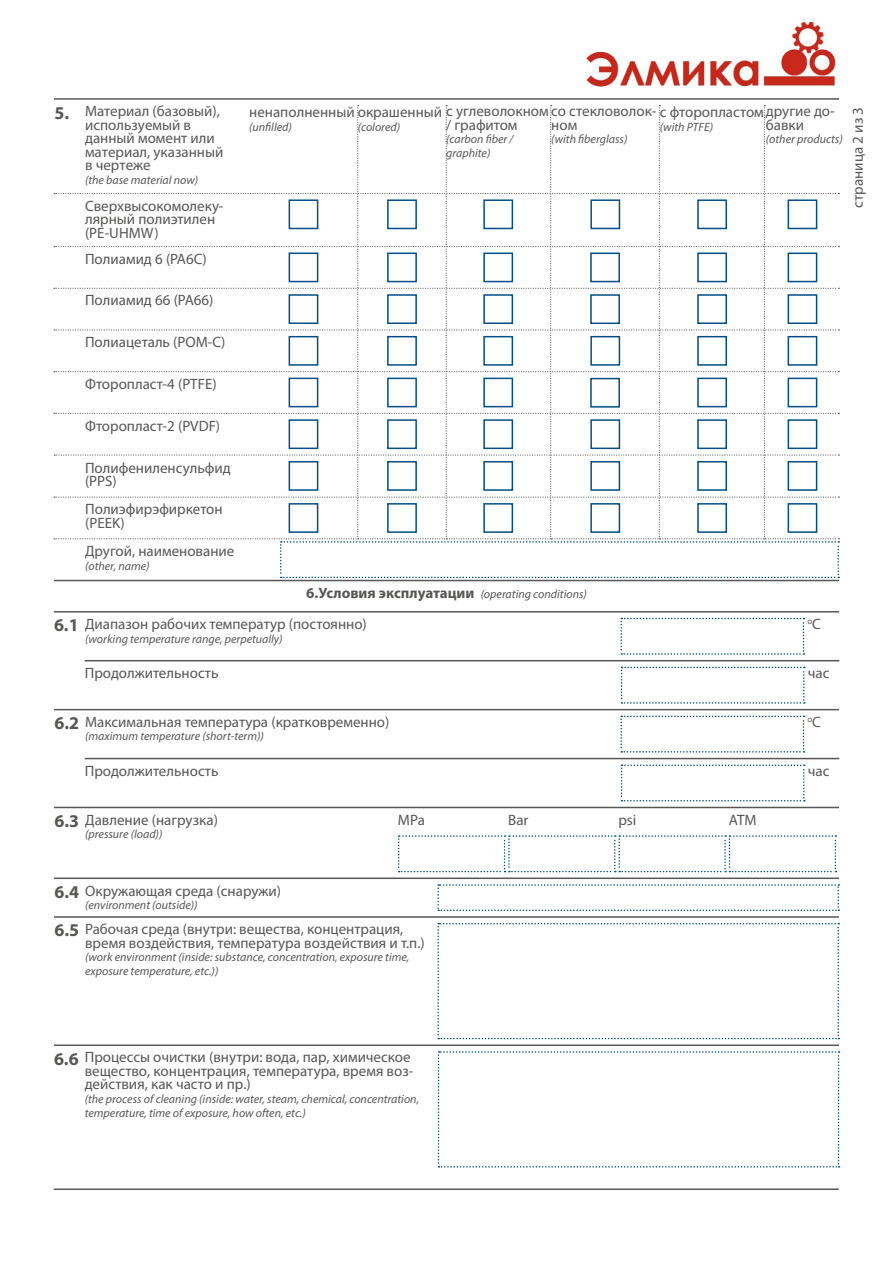
<style>
.page{position:relative;width:893px;height:1263px;background:#fff}
.page>*{position:absolute;margin:0;border:0;box-sizing:border-box;transform-origin:0 0}
.t1{font:700 18px "Myriad Pro";color:#575756}
.t2{font:15px/13.5px "Myriad Pro";color:#575756}
.t3{font:700 15px "Myriad Pro";color:#575756}
.t4{font:italic 12px/13.5px "Myriad Pro";color:#575756}
.t5{font:8.7px "Myriad Pro";color:#575756}
.s1{font-weight:400;font-style:italic;font-size:12px}
.s2{font-size:15px}
</style>
<div class="page">
<img style="left:586px;top:22px;width:250px;height:64px">
<hr style="left:54px;top:98px;width:785px;height:2px;background:#575756">
<hr style="left:54px;top:580px;width:785px;height:1px;background:#575756">
<hr style="left:54px;top:611px;width:785px;height:1px;background:#575756">
<hr style="left:54px;top:709px;width:785px;height:1px;background:#575756">
<hr style="left:54px;top:807px;width:785px;height:1px;background:#575756">
<hr style="left:54px;top:877px;width:785px;height:2px;background:#575756">
<svg style="left:437px;top:884px;width:402px;height:27px"></svg>
<hr style="left:54px;top:916px;width:785px;height:2px;background:#575756">
<svg style="left:437px;top:923px;width:402px;height:116px"></svg>
<hr style="left:54px;top:1188px;width:785px;height:2px;background:#575756">
<svg style="left:620px;top:618px;width:184px;height:37px"></svg>
<hr style="left:85px;top:660px;width:754px;height:1px;background:#575756">
<svg style="left:621px;top:667px;width:184px;height:37px"></svg>
<svg style="left:620px;top:716px;width:184px;height:37px"></svg>
<hr style="left:85px;top:758px;width:754px;height:1px;background:#575756">
<svg style="left:621px;top:764px;width:184px;height:37px"></svg>
<svg style="left:398px;top:835px;width:438px;height:37px"></svg>
<hr style="left:54px;top:1044px;width:785px;height:2px;background:#575756">
<svg style="left:438px;top:1051px;width:402px;height:116px"></svg>
<svg style="left:54px;top:105px;width:785px;height:473px"></svg>
<p class="t1" style="left:54px;top:101px;width:16px">5.</p>
<p class="t2" style="left:85px;top:104px;width:140px">Материал (базовый), используемый в данный момент или материал, указанный в чертеже</p>
<p class="t4" style="left:85px;top:173px;width:115px">(the base material now)</p>
<p class="t2" style="left:85px;top:199px;width:140px">Сверхвысокомолеку&shy;лярный полиэтилен (PE-UHMW)</p>
<p class="t2" style="left:85px;top:252px;width:123px">Полиамид 6 (PA6С)</p>
<p class="t2" style="left:249px;top:105px;width:587px">ненаполненный окрашенный с углеволокном со стекловолок- с фторопластомдругие до-</p>
<p class="t4" style="left:660px;top:120px;width:55px">(with PTFE)</p>
<p class="t2" style="left:766px;top:118px;width:40px">бавки</p>
<p class="t4" style="left:766px;top:132px;width:78px">(other products)</p>
<p class="t2" style="left:446px;top:118px;width:73px">/ графитом</p>
<p class="t4" style="left:446px;top:132px;width:69px">(carbon fiber / graphite)</p>
<p class="t4" style="left:249px;top:120px;width:44px">(unfilled)</p>
<p class="t2" style="left:551px;top:118px;width:28px">ном</p>
<p class="t4" style="left:551px;top:132px;width:78px">(with fiberglass)</p>
<p class="t4" style="left:358px;top:120px;width:44px">(colored)</p>
<p class="t2" style="left:851px;top:208px;width:102px;rotate:-90deg">страница 2 из 3</p>
<p class="t1" style="left:54px;top:613px;width:26px">6.1</p>
<p class="t2" style="left:85px;top:293px;width:130px">Полиамид 66 (PA66)</p>
<p class="t2" style="left:85px;top:335px;width:142px">Полиацеталь (РОМ-С)</p>
<p class="t2" style="left:85px;top:377px;width:133px">Фторопласт-4 (PTFE)</p>
<p class="t2" style="left:85px;top:419px;width:137px">Фторопласт-2 (PVDF)</p>
<p class="t2" style="left:85px;top:461px;width:147px">Полифениленсульфид (PPS)</p>
<p class="t2" style="left:85px;top:502px;width:139px">Полиэфирэфиркетон (PEEK)</p>
<p class="t2" style="left:85px;top:544px;width:151px">Другой, наименование</p>
<p class="t4" style="left:85px;top:558px;width:66px">(other, name)</p>
<p class="t3" style="left:306px;top:583px;width:282px">6.Условия эксплуатации <span class="s1">(operating conditions)</span></p>
<p class="t2" style="left:85px;top:617px;width:283px">Диапазон рабочих температур (постоянно)</p>
<p class="t4" style="left:85px;top:631px;width:199px">(working temperature range, perpetually)</p>
<p class="t5" style="left:807px;top:616px;width:15px">о<span class="s2">С</span></p>
<p class="t2" style="left:85px;top:666px;width:135px">Продолжительность</p>
<p class="t2" style="left:808px;top:666px;width:23px">час</p>
<p class="t2" style="left:85px;top:715px;width:306px">Максимальная температура (кратковременно)</p>
<p class="t4" style="left:85px;top:729px;width:180px">(maximum temperature (short-term))</p>
<p class="t5" style="left:807px;top:713px;width:15px">о<span class="s2">С</span></p>
<p class="t1" style="left:54px;top:711px;width:26px">6.2</p>
<p class="t2" style="left:85px;top:764px;width:135px">Продолжительность</p>
<p class="t2" style="left:808px;top:764px;width:23px">час</p>
<p class="t2" style="left:85px;top:813px;width:134px">Давление (нагрузка)</p>
<p class="t4" style="left:85px;top:827px;width:79px">(pressure (load))</p>
<p class="t1" style="left:54px;top:809px;width:26px">6.3</p>
<p class="t2" style="left:398px;top:813px;width:29px">MPа</p>
<p class="t2" style="left:508px;top:813px;width:22px">Bar</p>
<p class="t2" style="left:618px;top:813px;width:19px">psi</p>
<p class="t2" style="left:729px;top:813px;width:29px">АТМ</p>
<p class="t2" style="left:85px;top:883px;width:198px">Окружающая среда (снаружи)</p>
<p class="t4" style="left:85px;top:898px;width:114px">(environment (outside))</p>
<p class="t1" style="left:54px;top:880px;width:26px">6.4</p>
<p class="t2" style="left:85px;top:922px;width:341px">Рабочая среда (внутри: вещества, концентрация, время воздействия, температура воздействия и т.п.)</p>
<p class="t4" style="left:85px;top:950px;width:326px">(work environment (inside: substance, concentration, exposure time, exposure temperature, etc.))</p>
<p class="t1" style="left:54px;top:919px;width:26px">6.5</p>
<p class="t2" style="left:85px;top:1050px;width:330px">Процессы очистки (внутри: вода, пар, химическое вещество, концентрация, температура, время воз&shy;действия, как часто и пр.)</p>
<p class="t4" style="left:85px;top:1092px;width:336px">(the process of cleaning (inside: water, steam, chemical, concentration, temperature, time of exposure, how often, etc.)</p>
<p class="t1" style="left:54px;top:1047px;width:26px">6.6</p>
</div>
